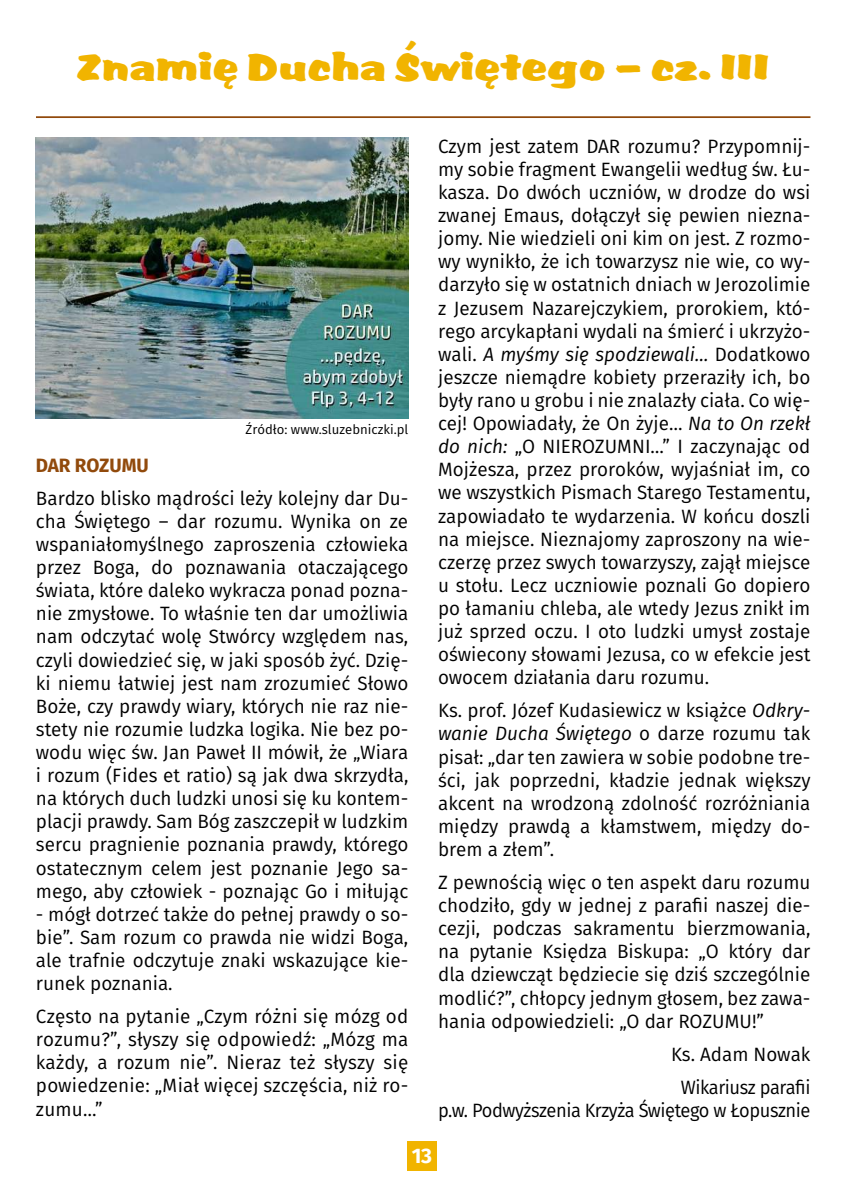
<style>
.page{position:relative;width:844px;height:1191px;background:#fff}
.page>*{position:absolute;margin:0;border:0;box-sizing:border-box;transform-origin:0 0}
.t1{font:43.75px "Accent URWTCE Nor";color:#f1b400}
.t2{font:700 21px "Fira Sans";color:#fff}
.t3{font:19.25px/23.1px "Fira Sans";color:#000;text-align:justify}
.t4{font:19.25px "Fira Sans";letter-spacing:-.025em;color:#000;scale:.95 1}
.t5{font:19.25px/33.1px "Fira Sans";letter-spacing:-.025em;color:#000;text-align:center}
.t6{font:700 19.25px "Fira Sans";letter-spacing:-.005em;color:#914a0c}
.t7{font:13.12px "Fira Sans";color:#000}
.s1{font-style:italic}
</style>
<div class="page">
<hr style="left:36px;top:116px;width:774px;height:2px;background:#914a0c">
<div style="left:407px;top:1141px;width:30px;height:30px;background:#f1b400"></div>
<img style="left:36px;top:138px;width:372px;height:280px">
<h1 class="t1" style="left:77px;top:40px;width:694px">Znamię Ducha Świętego – cz. III</h1>
<p class="t7" style="left:245px;top:420px;width:164px">Źródło: www.sluzebniczki.pl</p>
<p class="t6" style="left:36px;top:451px;width:114px">DAR ROZUMU</p>
<p class="t3" style="left:36px;top:488px;width:374px">Bardzo blisko mądrości leży kolejny dar Du&shy;cha Świętego – dar rozumu. Wynika on ze wspaniałomyślnego zaproszenia człowieka przez Boga, do poznawania otaczającego świata, które daleko wykracza ponad pozna&shy;nie zmysłowe. To właśnie ten dar umożliwia nam odczytać wolę Stwórcy względem nas, czyli dowiedzieć się, w jaki sposób żyć. Dzię&shy;ki niemu łatwiej jest nam zrozumieć Słowo Boże, czy prawdy wiary, których nie raz nie&shy;stety nie rozumie ludzka logika. Nie bez po&shy;wodu więc św. Jan Paweł II mówił, że „Wiara i rozum (Fides et ratio) są jak dwa skrzydła, na których duch ludzki unosi się ku kontem&shy;placji prawdy. Sam Bóg zaszczepił w ludzkim sercu pragnienie poznania prawdy, którego ostatecznym celem jest poznanie Jego sa&shy;mego, aby człowiek - poznając Go i miłując</p>
<p class="t3" style="left:36px;top:904px;width:374px">- mógł dotrzeć także do pełnej prawdy o so&shy;bie”. Sam rozum co prawda nie widzi Boga, ale trafnie odczytuje znaki wskazujące kie&shy;runek poznania.</p>
<p class="t3" style="left:36px;top:1006px;width:374px">Często na pytanie „Czym różni się mózg od rozumu?”, słyszy się odpowiedź: „Mózg ma każdy, a rozum nie”. Nieraz też słyszy się powiedzenie: „Miał więcej szczęścia, niż ro&shy;zumu…”</p>
<p class="t3" style="left:438px;top:136px;width:374px">Czym jest zatem DAR rozumu? Przypomnij&shy;my sobie fragment Ewangelii według św. Łu&shy;kasza. Do dwóch uczniów, w drodze do wsi zwanej Emaus, dołączył się pewien niezna&shy;jomy. Nie wiedzieli oni kim on jest. Z rozmo&shy;wy wynikło, że ich towarzysz nie wie, co wy&shy;darzyło się w ostatnich dniach w Jerozolimie z Jezusem Nazarejczykiem, prorokiem, któ&shy;rego arcykapłani wydali na śmierć i ukrzyżo&shy;wali. <span class="s1">A myśmy się spodziewali…</span> Dodatkowo jeszcze niemądre kobiety przeraziły ich, bo były rano u grobu i nie znalazły ciała. Co wię&shy;cej! Opowiadały, że On żyje… <span class="s1">Na to On rzekł do nich:</span> „O NIEROZUMNI…” I zaczynając od Mojżesza, przez proroków, wyjaśniał im, co we wszystkich Pismach Starego Testamentu, zapowiadało te wydarzenia. W końcu doszli na miejsce. Nieznajomy zaproszony na wie&shy;czerzę przez swych towarzyszy, zajął miejsce u stołu. Lecz uczniowie poznali Go dopiero po łamaniu chleba, ale wtedy Jezus znikł im już sprzed oczu. I oto ludzki umysł zostaje oświecony słowami Jezusa, co w efekcie jest owocem działania daru rozumu.</p>
<p class="t3" style="left:438px;top:700px;width:374px">Ks. prof. Józef Kudasiewicz w książce <span class="s1">Odkry&shy;wanie Ducha Świętego</span> o darze rozumu tak pisał: „dar ten zawiera w sobie podobne tre&shy;ści, jak poprzedni, kładzie jednak większy akcent na wrodzoną zdolność rozróżniania między prawdą a kłamstwem, między do&shy;brem a złem”.</p>
<p class="t3" style="left:438px;top:872px;width:374px">Z pewnością więc o ten aspekt daru rozumu chodziło, gdy w jednej z parafii naszej die&shy;cezji, podczas sakramentu bierzmowania, na pytanie Księdza Biskupa: „O który dar dla dziewcząt będziecie się dziś szczególnie modlić?”, chłopcy jednym głosem, bez zawa&shy;hania odpowiedzieli: „O dar ROZUMU!”</p>
<p class="t5" style="left:671px;top:1038px;width:141px">Ks. Adam Nowak<br>Wikariusz parafii</p>
<p class="t4" style="left:438px;top:1096px;width:393px">p.w. Podwyższenia Krzyża Świętego w Łopusznie</p>
<p class="t2" style="left:411px;top:1140px;width:22px">13</p>
</div>
